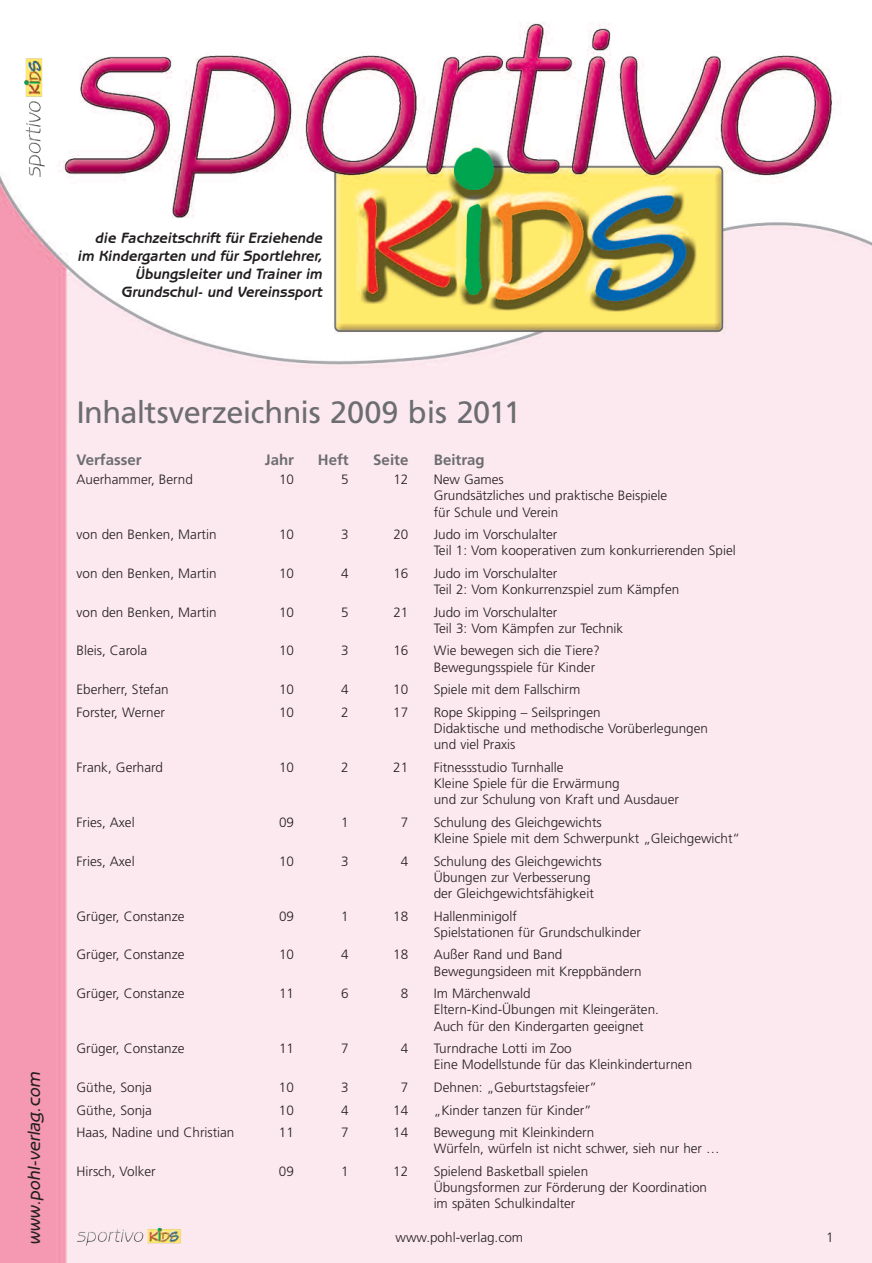
<style>
.page{position:relative;width:872px;height:1263px;background:#fff}
.page>*{position:absolute;margin:0;border:0;box-sizing:border-box;transform-origin:0 0}
.t1{font:30.75px "Frutiger";letter-spacing:-.015em;color:#6c6d70}
.t2{font:italic 500 18px "Benguiat Gothic";color:#231f20}
.t3{font:italic 700 15px/18px "Benguiat Gothic";color:#231f20;text-align:right}
.t4{font:700 15px "Frutiger";color:#6c6d70}
.t5{font:300 13.5px/16.2px "Frutiger";color:#231f20}
</style>
<div class="page">
<img style="left:0;top:22px;width:872px;height:1241px">
<img style="left:24px;top:58px;width:18px;height:74px">
<img style="left:117px;top:1227px;width:64px;height:16px">
<p class="t3" style="left:77px;top:230px;width:247px">die Fachzeitschrift für Erziehende im Kindergarten und für Sportlehrer, Übungsleiter und Trainer im Grundschul- und Vereinssport</p>
<h2 class="t2" style="left:28px;top:1245px;width:174px;rotate:-90deg">www.pohl-verlag.com</h2>
<h1 class="t1" style="left:77px;top:400px;width:446px">Inhaltsverzeichnis 2009 bis 2011</h1>
<p class="t4" style="left:77px;top:453px;width:67px">Verfasser</p>
<p class="t4" style="left:265px;top:453px;width:31px">Jahr</p>
<p class="t4" style="left:318px;top:453px;width:32px">Heft</p>
<p class="t4" style="left:373px;top:453px;width:37px">Seite</p>
<p class="t4" style="left:434px;top:453px;width:52px">Beitrag</p>
<p class="t5" style="left:77px;top:472px;width:118px">Auerhammer, Bernd</p>
<p class="t5" style="left:279px;top:472px;width:17px">10</p>
<p class="t5" style="left:341px;top:472px;width:9px">5</p>
<p class="t5" style="left:393px;top:472px;width:17px">12</p>
<p class="t5" style="left:434px;top:472px;width:235px">New Games<br>Grundsätzliches und praktische Beispiele für Schule und Verein</p>
<p class="t5" style="left:77px;top:527px;width:141px">von den Benken, Martin</p>
<p class="t5" style="left:279px;top:527px;width:17px">10</p>
<p class="t5" style="left:341px;top:527px;width:9px">3</p>
<p class="t5" style="left:393px;top:527px;width:17px">20</p>
<p class="t5" style="left:434px;top:527px;width:303px">Judo im Vorschulalter<br>Teil 1: Vom kooperativen zum konkurrierenden Spiel</p>
<p class="t5" style="left:77px;top:566px;width:141px">von den Benken, Martin</p>
<p class="t5" style="left:279px;top:566px;width:17px">10</p>
<p class="t5" style="left:341px;top:566px;width:9px">4</p>
<p class="t5" style="left:393px;top:566px;width:17px">16</p>
<p class="t5" style="left:434px;top:566px;width:247px">Judo im Vorschulalter<br>Teil 2: Vom Konkurrenzspiel zum Kämpfen</p>
<p class="t5" style="left:77px;top:605px;width:141px">von den Benken, Martin</p>
<p class="t5" style="left:279px;top:605px;width:17px">10</p>
<p class="t5" style="left:341px;top:605px;width:9px">5</p>
<p class="t5" style="left:393px;top:605px;width:17px">21</p>
<p class="t5" style="left:434px;top:605px;width:191px">Judo im Vorschulalter<br>Teil 3: Vom Kämpfen zur Technik</p>
<p class="t5" style="left:77px;top:644px;width:72px">Bleis, Carola</p>
<p class="t5" style="left:279px;top:644px;width:17px">10</p>
<p class="t5" style="left:341px;top:644px;width:9px">3</p>
<p class="t5" style="left:393px;top:644px;width:17px">16</p>
<p class="t5" style="left:434px;top:644px;width:168px">Wie bewegen sich die Tiere?<br>Bewegungsspiele für Kinder</p>
<p class="t5" style="left:77px;top:682px;width:94px">Eberherr, Stefan</p>
<p class="t5" style="left:279px;top:682px;width:17px">10</p>
<p class="t5" style="left:341px;top:682px;width:9px">4</p>
<p class="t5" style="left:393px;top:682px;width:17px">10</p>
<p class="t5" style="left:434px;top:682px;width:148px">Spiele mit dem Fallschirm</p>
<p class="t5" style="left:77px;top:705px;width:90px">Forster, Werner</p>
<p class="t5" style="left:279px;top:705px;width:17px">10</p>
<p class="t5" style="left:341px;top:705px;width:9px">2</p>
<p class="t5" style="left:393px;top:705px;width:17px">17</p>
<p class="t5" style="left:434px;top:705px;width:276px">Rope Skipping – Seilspringen<br>Didaktische und methodische Vorüberlegungen und viel Praxis</p>
<p class="t5" style="left:77px;top:760px;width:88px">Frank, Gerhard</p>
<p class="t5" style="left:279px;top:760px;width:17px">10</p>
<p class="t5" style="left:341px;top:760px;width:9px">2</p>
<p class="t5" style="left:393px;top:760px;width:17px">21</p>
<p class="t5" style="left:434px;top:760px;width:247px">Fitnessstudio Turnhalle<br>Kleine Spiele für die Erwärmung<br>und zur Schulung von Kraft und Ausdauer</p>
<p class="t5" style="left:77px;top:815px;width:60px">Fries, Axel</p>
<p class="t5" style="left:279px;top:815px;width:17px">09</p>
<p class="t5" style="left:341px;top:815px;width:9px">1</p>
<p class="t5" style="left:401px;top:815px;width:9px">7</p>
<p class="t5" style="left:434px;top:815px;width:308px">Schulung des Gleichgewichts<br>Kleine Spiele mit dem Schwerpunkt „Gleichgewicht“</p>
<p class="t5" style="left:77px;top:854px;width:60px">Fries, Axel</p>
<p class="t5" style="left:279px;top:854px;width:17px">10</p>
<p class="t5" style="left:341px;top:854px;width:9px">3</p>
<p class="t5" style="left:401px;top:854px;width:9px">4</p>
<p class="t5" style="left:434px;top:854px;width:169px">Schulung des Gleichgewichts<br>Übungen zur Verbesserung der Gleichgewichtsfähigkeit</p>
<p class="t5" style="left:77px;top:909px;width:109px">Grüger, Constanze</p>
<p class="t5" style="left:279px;top:909px;width:17px">09</p>
<p class="t5" style="left:341px;top:909px;width:9px">1</p>
<p class="t5" style="left:393px;top:909px;width:17px">18</p>
<p class="t5" style="left:434px;top:909px;width:209px">Hallenminigolf<br>Spielstationen für Grundschulkinder</p>
<p class="t5" style="left:77px;top:948px;width:109px">Grüger, Constanze</p>
<p class="t5" style="left:279px;top:948px;width:17px">10</p>
<p class="t5" style="left:341px;top:948px;width:9px">4</p>
<p class="t5" style="left:393px;top:948px;width:17px">18</p>
<p class="t5" style="left:434px;top:948px;width:209px">Außer Rand und Band<br>Bewegungsideen mit Kreppbändern</p>
<p class="t5" style="left:77px;top:986px;width:109px">Grüger, Constanze</p>
<p class="t5" style="left:279px;top:986px;width:17px">11</p>
<p class="t5" style="left:341px;top:986px;width:9px">6</p>
<p class="t5" style="left:401px;top:986px;width:9px">8</p>
<p class="t5" style="left:434px;top:986px;width:227px">Im Märchenwald<br>Eltern-Kind-Übungen mit Kleingeräten.<br>Auch für den Kindergarten geeignet</p>
<p class="t5" style="left:77px;top:1041px;width:109px">Grüger, Constanze</p>
<p class="t5" style="left:279px;top:1041px;width:17px">11</p>
<p class="t5" style="left:341px;top:1041px;width:9px">7</p>
<p class="t5" style="left:401px;top:1041px;width:9px">4</p>
<p class="t5" style="left:434px;top:1041px;width:260px">Turndrache Lotti im Zoo<br>Eine Modellstunde für das Kleinkinderturnen</p>
<p class="t5" style="left:77px;top:1080px;width:77px">Güthe, Sonja</p>
<p class="t5" style="left:279px;top:1080px;width:17px">10</p>
<p class="t5" style="left:341px;top:1080px;width:9px">3</p>
<p class="t5" style="left:401px;top:1080px;width:9px">7</p>
<p class="t5" style="left:434px;top:1080px;width:165px">Dehnen: „Geburtstagsfeier”</p>
<p class="t5" style="left:77px;top:1103px;width:77px">Güthe, Sonja</p>
<p class="t5" style="left:279px;top:1103px;width:17px">10</p>
<p class="t5" style="left:341px;top:1103px;width:9px">4</p>
<p class="t5" style="left:393px;top:1103px;width:17px">14</p>
<p class="t5" style="left:434px;top:1103px;width:159px">„Kinder tanzen für Kinder”</p>
<p class="t5" style="left:77px;top:1125px;width:159px">Haas, Nadine und Christian</p>
<p class="t5" style="left:279px;top:1125px;width:17px">11</p>
<p class="t5" style="left:341px;top:1125px;width:9px">7</p>
<p class="t5" style="left:393px;top:1125px;width:17px">14</p>
<p class="t5" style="left:434px;top:1125px;width:287px">Bewegung mit Kleinkindern<br>Würfeln, würfeln ist nicht schwer, sieh nur her …</p>
<p class="t5" style="left:77px;top:1164px;width:81px">Hirsch, Volker</p>
<p class="t5" style="left:279px;top:1164px;width:17px">09</p>
<p class="t5" style="left:341px;top:1164px;width:9px">1</p>
<p class="t5" style="left:393px;top:1164px;width:17px">12</p>
<p class="t5" style="left:433px;top:1164px;width:275px">Spielend Basketball spielen<br>Übungsformen zur Förderung der Koordination im späten Schulkindalter</p>
<p class="t5" style="left:395px;top:1230px;width:129px">www.pohl-verlag.com</p>
<p class="t5" style="left:826px;top:1230px;width:9px">1</p>
</div>
